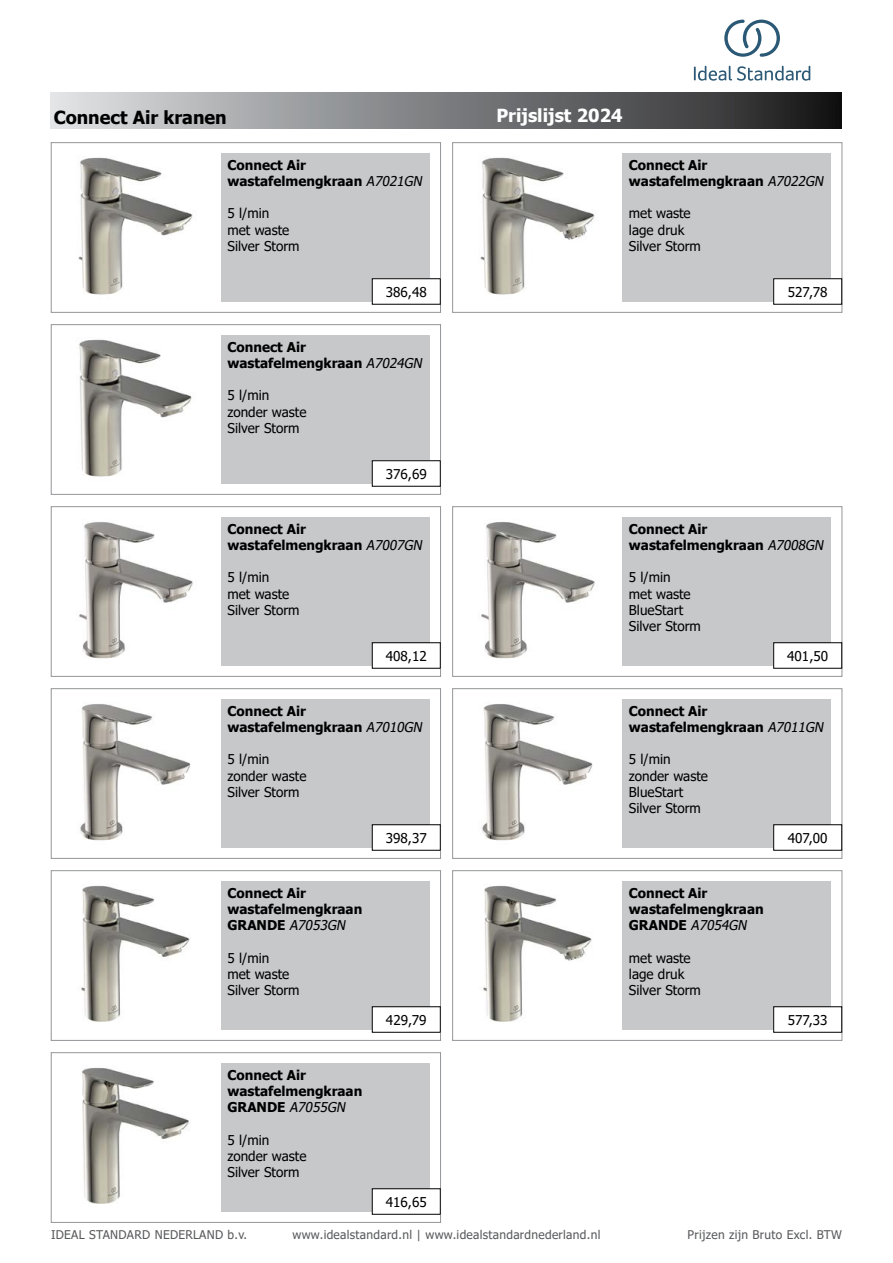
<style>
.page{position:relative;width:893px;height:1263px;background:#fff}
.page>*{position:absolute;margin:0;border:0;box-sizing:border-box;transform-origin:0 0}
.t1{font:700 18px "Tahoma";color:#000}
.t2{font:700 18px "Tahoma";color:#fff}
.t3{font:700 13.5px/16.2px "Tahoma";color:#000}
.t4{font:13.5px/16.2px "Tahoma";color:#000}
.t5{font:12px "Tahoma";letter-spacing:.025em;color:#58595b}
.s1{font-weight:400;font-style:italic}
</style>
<div class="page">
<div style="left:51px;top:92px;width:791px;height:37px;background:linear-gradient(to right,#dee1e3,#1a1a1b)"></div>
<div style="left:51px;top:142px;width:390px;height:171px;border:1px solid #939598"></div>
<img style="left:78px;top:157px;width:115px;height:138px">
<div style="left:221px;top:153px;width:209px;height:149px;background:#c7c8ca"></div>
<div style="left:452px;top:142px;width:390px;height:171px;border:1px solid #939598"></div>
<img style="left:480px;top:157px;width:115px;height:138px">
<div style="left:622px;top:153px;width:209px;height:149px;background:#c7c8ca"></div>
<div style="left:51px;top:324px;width:390px;height:171px;border:1px solid #939598"></div>
<img style="left:79px;top:339px;width:113px;height:138px">
<div style="left:221px;top:335px;width:209px;height:149px;background:#c7c8ca"></div>
<div style="left:51px;top:506px;width:390px;height:170px;border:1px solid #939598"></div>
<img style="left:79px;top:522px;width:114px;height:137px">
<div style="left:221px;top:517px;width:209px;height:149px;background:#c7c8ca"></div>
<div style="left:452px;top:506px;width:390px;height:170px;border:1px solid #939598"></div>
<img style="left:481px;top:522px;width:114px;height:137px">
<div style="left:622px;top:517px;width:209px;height:149px;background:#c7c8ca"></div>
<div style="left:51px;top:688px;width:390px;height:170px;border:1px solid #939598"></div>
<img style="left:80px;top:704px;width:111px;height:137px">
<div style="left:221px;top:699px;width:209px;height:149px;background:#c7c8ca"></div>
<div style="left:452px;top:688px;width:390px;height:170px;border:1px solid #939598"></div>
<img style="left:482px;top:704px;width:111px;height:137px">
<div style="left:622px;top:699px;width:209px;height:149px;background:#c7c8ca"></div>
<div style="left:51px;top:870px;width:390px;height:170px;border:1px solid #939598"></div>
<img style="left:81px;top:885px;width:109px;height:137px">
<div style="left:221px;top:881px;width:209px;height:149px;background:#c7c8ca"></div>
<div style="left:452px;top:870px;width:390px;height:170px;border:1px solid #939598"></div>
<img style="left:483px;top:885px;width:109px;height:137px">
<div style="left:622px;top:881px;width:209px;height:149px;background:#c7c8ca"></div>
<div style="left:51px;top:1052px;width:390px;height:170px;border:1px solid #939598"></div>
<img style="left:82px;top:1067px;width:107px;height:137px">
<div style="left:221px;top:1063px;width:209px;height:149px;background:#c7c8ca"></div>
<div style="left:372px;top:279px;width:68px;height:25px;background:#fff"></div>
<div style="left:774px;top:279px;width:68px;height:25px;background:#fff"></div>
<div style="left:372px;top:461px;width:68px;height:25px;background:#fff"></div>
<div style="left:372px;top:460px;width:68px;height:26px;border:1px solid #000"></div>
<div style="left:372px;top:643px;width:68px;height:25px;background:#fff"></div>
<div style="left:372px;top:642px;width:68px;height:26px;border:1px solid #000"></div>
<div style="left:774px;top:643px;width:68px;height:25px;background:#fff"></div>
<div style="left:773px;top:642px;width:69px;height:26px;border:1px solid #000"></div>
<div style="left:372px;top:825px;width:68px;height:25px;background:#fff"></div>
<div style="left:372px;top:824px;width:68px;height:26px;border:1px solid #000"></div>
<div style="left:774px;top:825px;width:68px;height:25px;background:#fff"></div>
<div style="left:773px;top:824px;width:69px;height:26px;border:1px solid #000"></div>
<div style="left:372px;top:1007px;width:68px;height:25px;background:#fff"></div>
<div style="left:372px;top:1006px;width:68px;height:26px;border:1px solid #000"></div>
<div style="left:774px;top:1007px;width:68px;height:25px;background:#fff"></div>
<div style="left:773px;top:1006px;width:69px;height:26px;border:1px solid #000"></div>
<div style="left:372px;top:1189px;width:68px;height:25px;background:#fff"></div>
<div style="left:372px;top:1188px;width:68px;height:26px;border:1px solid #000"></div>
<svg style="left:694px;top:66px;width:116px;height:15px"></svg>
<svg style="left:724px;top:20px;width:56px;height:37px"></svg>
<h1 class="t1" style="left:54px;top:105px;width:175px">Connect Air kranen</h1>
<p class="t3" style="left:227px;top:157px;width:199px">Connect Air wastafelmengkraan <span class="s1">A7021GN</span></p>
<p class="t4" style="left:227px;top:206px;width:74px">5 l/min<br>met waste<br>Silver Storm</p>
<h1 class="t2" style="left:496px;top:103px;width:128px">Prijslijst 2024</h1>
<p class="t3" style="left:629px;top:157px;width:199px">Connect Air wastafelmengkraan <span class="s1">A7022GN</span></p>
<p class="t4" style="left:629px;top:206px;width:74px">met waste lage druk<br>Silver Storm</p>
<p class="t4" style="left:386px;top:284px;width:42px">386,48</p>
<p class="t4" style="left:788px;top:284px;width:41px">527,78</p>
<p class="t3" style="left:227px;top:339px;width:199px">Connect Air wastafelmengkraan <span class="s1">A7024GN</span></p>
<p class="t4" style="left:227px;top:388px;width:81px">5 l/min zonder waste<br>Silver Storm</p>
<p class="t4" style="left:386px;top:466px;width:42px">376,69</p>
<p class="t3" style="left:227px;top:521px;width:199px">Connect Air wastafelmengkraan <span class="s1">A7007GN</span></p>
<p class="t4" style="left:227px;top:570px;width:74px">5 l/min<br>met waste<br>Silver Storm</p>
<p class="t3" style="left:629px;top:521px;width:199px">Connect Air wastafelmengkraan <span class="s1">A7008GN</span></p>
<p class="t4" style="left:629px;top:570px;width:74px">5 l/min<br>met waste<br>BlueStart<br>Silver Storm</p>
<p class="t4" style="left:386px;top:648px;width:42px">408,12</p>
<p class="t4" style="left:787px;top:648px;width:42px">401,50</p>
<p class="t3" style="left:227px;top:703px;width:199px">Connect Air wastafelmengkraan <span class="s1">A7010GN</span></p>
<p class="t4" style="left:227px;top:752px;width:81px">5 l/min zonder waste<br>Silver Storm</p>
<p class="t3" style="left:629px;top:703px;width:199px">Connect Air wastafelmengkraan <span class="s1">A7011GN</span></p>
<p class="t4" style="left:629px;top:752px;width:81px">5 l/min zonder waste<br>BlueStart<br>Silver Storm</p>
<p class="t3" style="left:227px;top:885px;width:136px">Connect Air wastafelmengkraan<br>G RA N D E <span class="s1">A7053GN</span></p>
<p class="t4" style="left:227px;top:950px;width:74px">5 l/min<br>met waste<br>Silver Storm</p>
<p class="t3" style="left:227px;top:1067px;width:136px">Connect Air wastafelmengkraan<br>G RA N D E <span class="s1">A7055GN</span></p>
<p class="t4" style="left:227px;top:1132px;width:81px">5 l/min zonder waste<br>Silver Storm</p>
<p class="t4" style="left:386px;top:830px;width:42px">398,37</p>
<p class="t4" style="left:788px;top:830px;width:41px">407,00</p>
<p class="t3" style="left:629px;top:885px;width:136px">Connect Air wastafelmengkraan<br>G RA N D E <span class="s1">A7054GN</span></p>
<p class="t4" style="left:629px;top:950px;width:74px">met waste lage druk<br>Silver Storm</p>
<p class="t4" style="left:386px;top:1012px;width:42px">429,79</p>
<p class="t4" style="left:788px;top:1012px;width:41px">577,33</p>
<p class="t4" style="left:386px;top:1194px;width:42px">416,65</p>
<p class="t5" style="left:51px;top:1227px;width:198px">IDEAL STANDARD NEDERLAND b.v.</p>
<p class="t5" style="left:292px;top:1227px;width:309px">www.idealstandard.nl | www.idealstandardnederland.nl</p>
<p class="t5" style="left:688px;top:1227px;width:156px">Prijzen zijn Bruto Excl. BTW</p>
</div>
